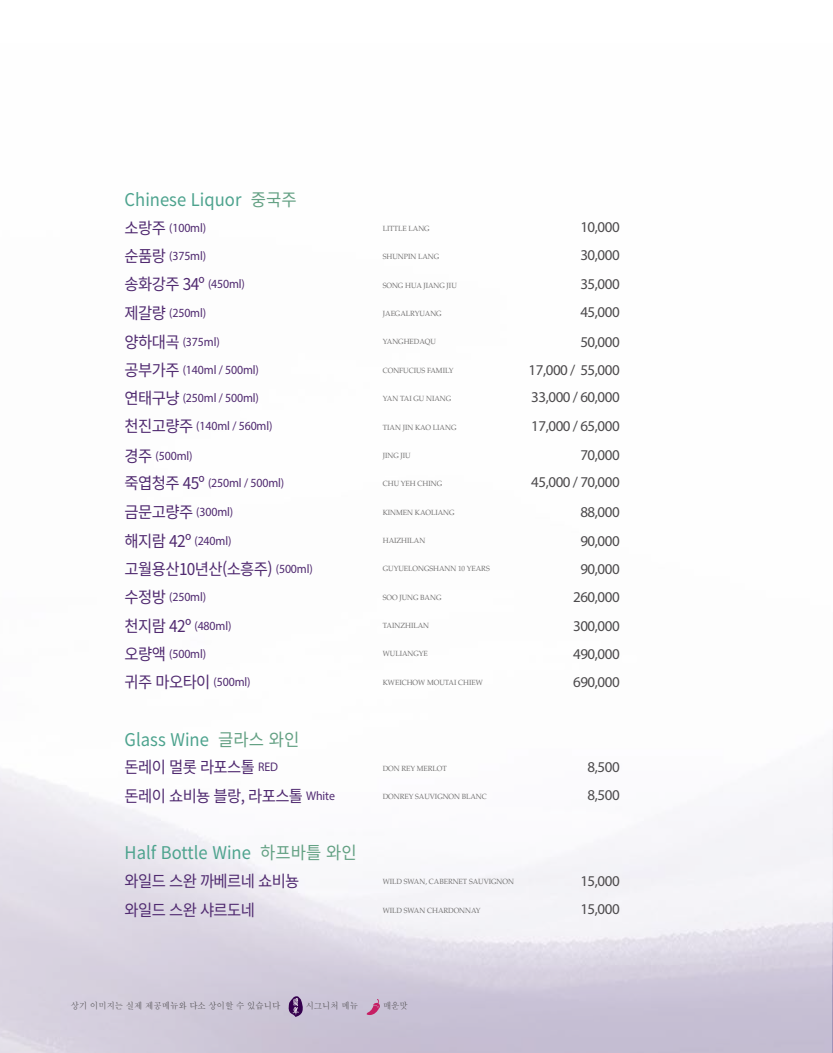
<style>
.page{position:relative;width:833px;height:1053px;background:#fff}
.page>*{position:absolute;margin:0;border:0;box-sizing:border-box;transform-origin:0 0}
.t1{font:17.5px "Noto Sans CJ Kkr";color:#4da38e;scale:.95 1}
.t2{font:16.25px "Noto Sans CJ Kkr";letter-spacing:-.04em;color:#502a70;scale:.95 1}
.t3{font:15px "Myriad Pro";letter-spacing:-.03em;color:#4d4b4d}
.t4{font:12.5px "Myriad Pro";letter-spacing:-.01em;color:#502a70;scale:.95 1}
.t5{font:500 8.75px "Adobe Myungjo Std";letter-spacing:-.005em;color:#4d4b4d;scale:.95 1}
.t6{font:7.5px "Palatino";letter-spacing:-.005em;color:#727171;scale:.95 1}
.s1{color:#64a184}
.s2{font-family:"Noto Sans CJ Kkr";font-size:16.25px}
.s3{font-family:"Myriad Pro";font-size:12.5px}
</style>
<div class="page">
<img style="left:0;top:756px;width:833px;height:296px">
<svg style="left:288px;top:994px;width:16px;height:22px"></svg>
<svg style="left:364px;top:998px;width:17px;height:17px"></svg>
<h1 class="t1" style="left:125px;top:190px;width:183px">Chinese Liquor <span class="s1">중국주</span></h1>
<h3 class="t4" style="left:125px;top:220px;width:87px"><span class="s2">소랑주</span> (100ml)</h3>
<p class="t6" style="left:383px;top:224px;width:51px">LITTLE LANG</p>
<h3 class="t3" style="left:580px;top:218px;width:41px">10,000</h3>
<h3 class="t4" style="left:125px;top:248px;width:87px"><span class="s2">순품랑</span> (375ml)</h3>
<p class="t6" style="left:383px;top:252px;width:61px">SHUNPIN LANG</p>
<h3 class="t3" style="left:580px;top:246px;width:41px">30,000</h3>
<h2 class="t2" style="left:125px;top:275px;width:128px">송화강주 34º <span class="s3">(450ml)</span></h2>
<p class="t6" style="left:383px;top:280px;width:79px">SONG HUA JIANG JIU</p>
<h3 class="t3" style="left:580px;top:274px;width:41px">35,000</h3>
<h3 class="t4" style="left:125px;top:305px;width:87px"><span class="s2">제갈량</span> (250ml)</h3>
<p class="t6" style="left:383px;top:309px;width:64px">JAEGALRYUANG</p>
<h3 class="t3" style="left:580px;top:303px;width:41px">45,000</h3>
<h3 class="t4" style="left:125px;top:334px;width:102px"><span class="s2">양하대곡</span> (375ml)</h3>
<p class="t6" style="left:383px;top:337px;width:57px">YANGHEDAQU</p>
<h3 class="t3" style="left:580px;top:332px;width:41px">50,000</h3>
<h3 class="t4" style="left:125px;top:362px;width:143px"><span class="s2">공부가주</span> (140ml / 500ml)</h3>
<p class="t6" style="left:383px;top:366px;width:76px">CONFUCIUS FAMILY</p>
<h3 class="t3" style="left:528px;top:361px;width:93px">17,000 / 55,000</h3>
<h3 class="t4" style="left:125px;top:390px;width:143px"><span class="s2">연태구냥</span> (250ml / 500ml)</h3>
<p class="t6" style="left:383px;top:394px;width:73px">YAN TAI GU NIANG</p>
<h3 class="t3" style="left:531px;top:388px;width:90px">33,000 / 60,000</h3>
<h3 class="t4" style="left:125px;top:418px;width:157px"><span class="s2">천진고량주</span> (140ml / 560ml)</h3>
<p class="t6" style="left:383px;top:422px;width:79px">TIAN JIN KAO LIANG</p>
<h3 class="t3" style="left:531px;top:416px;width:90px">17,000 / 65,000</h3>
<h3 class="t4" style="left:125px;top:447px;width:73px"><span class="s2">경주</span> (500ml)</h3>
<p class="t6" style="left:383px;top:451px;width:31px">JING JIU</p>
<h3 class="t3" style="left:580px;top:446px;width:41px">70,000</h3>
<h3 class="t4" style="left:125px;top:475px;width:169px"><span class="s2">죽엽청주 45º</span> (250ml / 500ml)</h3>
<p class="t6" style="left:383px;top:479px;width:64px">CHU YEH CHING</p>
<h3 class="t3" style="left:531px;top:473px;width:90px">45,000 / 70,000</h3>
<h3 class="t4" style="left:125px;top:504px;width:116px"><span class="s2">금문고량주</span> (300ml)</h3>
<p class="t6" style="left:383px;top:507px;width:77px">KINMEN KAOLIANG</p>
<h3 class="t3" style="left:580px;top:503px;width:41px">88,000</h3>
<h3 class="t4" style="left:125px;top:532px;width:114px"><span class="s2">해지람 42º</span> (240ml)</h3>
<p class="t6" style="left:383px;top:536px;width:46px">HAIZHILAN</p>
<h3 class="t3" style="left:580px;top:531px;width:41px">90,000</h3>
<h2 class="t2" style="left:125px;top:560px;width:199px">고월용산10년산(소흥주) <span class="s3">(500ml)</span></h2>
<p class="t6" style="left:383px;top:564px;width:114px">GUYUELONGSHANN 10 YEARS</p>
<h3 class="t3" style="left:580px;top:559px;width:41px">90,000</h3>
<h3 class="t4" style="left:125px;top:589px;width:87px"><span class="s2">수정방</span> (250ml)</h3>
<p class="t6" style="left:383px;top:592px;width:63px">SOO JUNG BANG</p>
<h3 class="t3" style="left:573px;top:588px;width:48px">260,000</h3>
<h3 class="t4" style="left:125px;top:617px;width:114px"><span class="s2">천지람 42º</span> (480ml)</h3>
<p class="t6" style="left:383px;top:621px;width:50px">TAINZHILAN</p>
<h3 class="t3" style="left:573px;top:616px;width:48px">300,000</h3>
<h3 class="t4" style="left:125px;top:646px;width:87px"><span class="s2">오량액</span> (500ml)</h3>
<p class="t6" style="left:383px;top:649px;width:49px">WULIANGYE</p>
<h3 class="t3" style="left:573px;top:644px;width:48px">490,000</h3>
<h3 class="t4" style="left:125px;top:674px;width:134px"><span class="s2">귀주 마오타이</span> (500ml)</h3>
<p class="t6" style="left:383px;top:677px;width:107px">KWEICHOW MOUTAI CHIEW</p>
<h3 class="t3" style="left:573px;top:673px;width:48px">690,000</h3>
<h1 class="t1" style="left:125px;top:729px;width:185px">Glass Wine <span class="s1">글라스 와인</span></h1>
<h2 class="t2" style="left:125px;top:758px;width:163px">돈레이 멀롯 라포스톨 <span class="s3">RED</span></h2>
<p class="t6" style="left:383px;top:763px;width:69px">DON REY MERLOT</p>
<h3 class="t3" style="left:587px;top:757px;width:34px">8,500</h3>
<h2 class="t2" style="left:125px;top:786px;width:223px">돈레이 쇼비뇽 블랑, 라포스톨 <span class="s3">White</span></h2>
<p class="t6" style="left:383px;top:791px;width:111px">DONREY SAUVIGNON BLANC</p>
<h3 class="t3" style="left:587px;top:785px;width:34px">8,500</h3>
<h1 class="t1" style="left:125px;top:843px;width:246px">Half Bottle Wine <span class="s1">하프바틀 와인</span></h1>
<h2 class="t2" style="left:125px;top:872px;width:185px">와일드 스완 까베르네 쇼비뇽</h2>
<p class="t6" style="left:383px;top:877px;width:140px">WILD SWAN, CABERNET SAUVIGNON</p>
<h3 class="t3" style="left:580px;top:871px;width:41px">15,000</h3>
<h2 class="t2" style="left:125px;top:900px;width:139px">와일드 스완 샤르도네</h2>
<p class="t6" style="left:383px;top:905px;width:104px">WILD SWAN CHARDONNAY</p>
<h3 class="t3" style="left:580px;top:899px;width:41px">15,000</h3>
<p class="t5" style="left:71px;top:1001px;width:222px">상기 이미지는 실제 제공메뉴와 다소 상이할 수 있습니다</p>
<p class="t5" style="left:306px;top:1001px;width:57px">시그니처 메뉴</p>
<p class="t5" style="left:383px;top:1001px;width:28px">매운맛</p>
</div>
